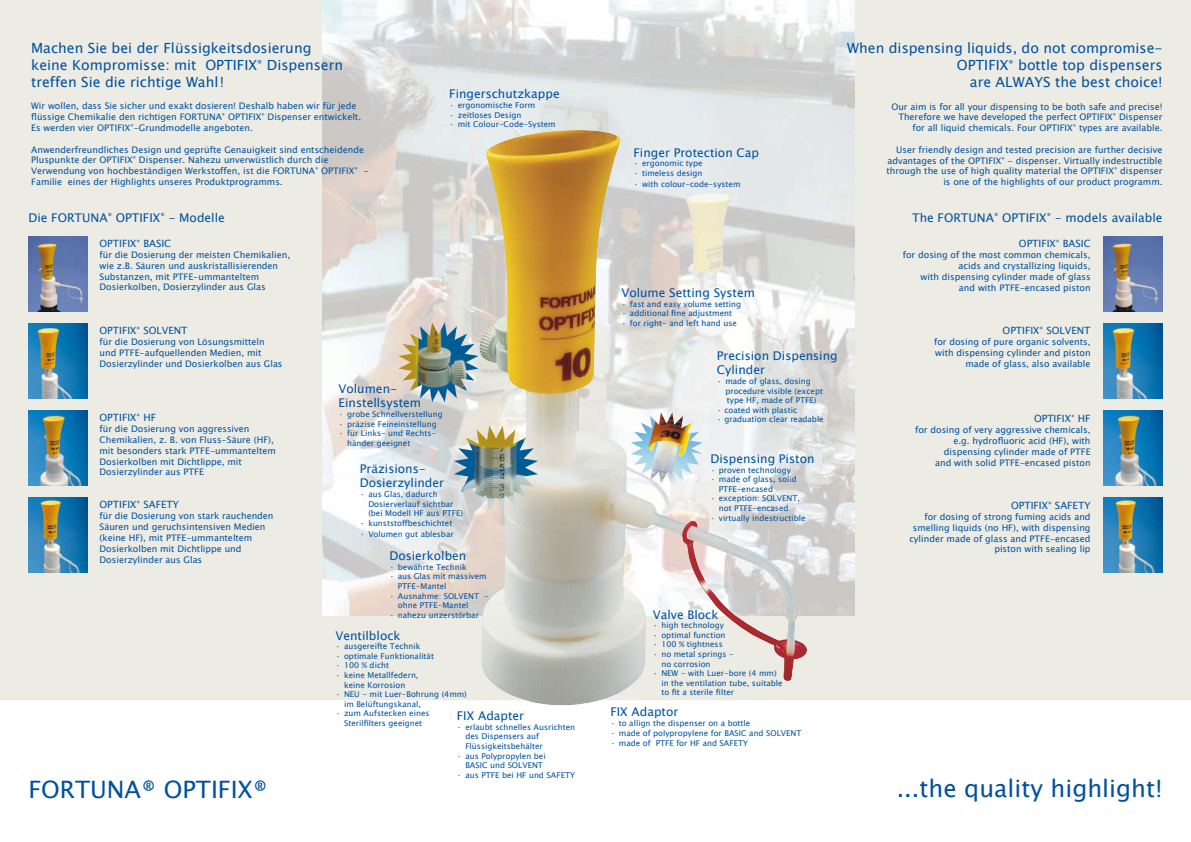
<style>
.page{position:relative;width:1191px;height:842px;background:#fff}
.page>*{position:absolute;margin:0;border:0;box-sizing:border-box;transform-origin:0 0}
.t1{font:24px "Lucida Sans Unicode";color:#00519e}
.t2{font:14px/16.8px "Lucida Sans Unicode";color:#00519e}
.t3{font:12px/14.4px "Lucida Sans Unicode";color:#00519e}
.t4{font:10px "Lucida Sans Unicode";color:#00519e}
.t5{font:9px/10.8px "Lucida Sans Unicode";color:#00519e}
.t6{font:8px/9.6px "Lucida Sans Unicode";color:#00519e}
</style>
<div class="page">
<div style="left:0;top:0;width:1191px;height:700px;background:#ecebe4"></div>
<img style="left:322px;top:0;width:532px;height:615px">
<img style="left:481px;top:133px;width:326px;height:573px">
<img style="left:630px;top:412px;width:72px;height:72px">
<img style="left:398px;top:322px;width:80px;height:80px">
<img style="left:454px;top:426px;width:84px;height:83px">
<img style="left:28px;top:498px;width:60px;height:75px">
<img style="left:28px;top:411px;width:60px;height:74px">
<img style="left:28px;top:324px;width:60px;height:74px">
<img style="left:28px;top:237px;width:60px;height:75px">
<img style="left:1103px;top:498px;width:59px;height:75px">
<img style="left:1103px;top:411px;width:59px;height:74px">
<img style="left:1103px;top:324px;width:59px;height:74px">
<img style="left:1103px;top:237px;width:59px;height:75px">
<h2 class="t2" style="left:31px;top:40px;width:313px">Machen Sie bei der Flüssigkeitsdosierung keine Kompromisse: mit OPTIFIX<sup>®</sup> Dispensern treffen Sie die richtige Wahl!</h2>
<p class="t5" style="left:31px;top:101px;width:331px">Wir wollen, dass Sie sicher und exakt dosieren! Deshalb haben wir für jede flüssige Chemikalie den richtigen FORTUNA<sup>®</sup> OPTIFIX<sup>®</sup> Dispenser entwickelt.<br>Es werden vier OPTIFIX<sup>®</sup>-Grundmodelle angeboten.</p>
<p class="t5" style="left:31px;top:144px;width:339px">Anwenderfreundliches Design und geprüfte Genauigkeit sind entscheidende Pluspunkte der OPTIFIX<sup>®</sup> Dispenser. Nahezu unverwüstlich durch die Verwendung von hochbeständigen Werkstoffen, ist die FORTUNA<sup>®</sup> OPTIFIX<sup>®</sup> - Familie eines der Highlights unseres Produktprogramms.</p>
<h3 class="t3" style="left:28px;top:211px;width:198px">Die FORTUNA<sup>®</sup> OPTIFIX<sup>®</sup> - Modelle</h3>
<p class="t4" style="left:100px;top:236px;width:73px">OPTIFIX<sup>®</sup> BASIC</p>
<p class="t5" style="left:100px;top:249px;width:192px">für die Dosierung der meisten Chemikalien, wie z.B. Säuren und auskristallisierenden Substanzen, mit PTFE-ummanteltem Dosierkolben, Dosierzylinder aus Glas</p>
<p class="t4" style="left:100px;top:323px;width:90px">OPTIFIX<sup>®</sup> SOLVENT</p>
<p class="t5" style="left:100px;top:336px;width:184px">für die Dosierung von Lösungsmitteln und PTFE-aufquellenden Medien, mit<br>Dosierzylinder und Dosierkolben aus Glas</p>
<h3 class="t3" style="left:449px;top:87px;width:112px">Fingerschutzkappe</h3>
<p class="t6" style="left:449px;top:100px;width:108px">· ergonomische Form<br>· zeitloses Design<br>· mit Colour-Code-System</p>
<p class="t4" style="left:100px;top:410px;width:58px">OPTIFIX<sup>®</sup> HF</p>
<p class="t5" style="left:100px;top:424px;width:178px">für die Dosierung von aggressiven Chemikalien, z. B. von Fluss-Säure (HF), mit besonders stark PTFE-ummanteltem Dosierkolben mit Dichtlippe, mit Dosierzylinder aus PTFE</p>
<p class="t4" style="left:100px;top:497px;width:81px">OPTIFIX<sup>®</sup> SAFETY</p>
<p class="t5" style="left:100px;top:511px;width:175px">für die Dosierung von stark rauchenden Säuren und geruchsintensiven Medien (keine HF), mit PTFE-ummanteltem Dosierkolben mit Dichtlippe und Dosierzylinder aus Glas</p>
<h1 class="t1" style="left:28px;top:770px;width:241px">FORTUNA® OPTIFIX®</h1>
<h3 class="t3" style="left:338px;top:381px;width:84px">Volumen-<br>Einstellsystem</h3>
<p class="t6" style="left:338px;top:409px;width:106px">· grobe Schnellverstellung</p>
<p class="t6" style="left:338px;top:419px;width:100px">· präzise Feineinstellung</p>
<p class="t6" style="left:338px;top:428px;width:99px">· für Links- und Rechts-</p>
<p class="t6" style="left:347px;top:438px;width:65px">händer geeignet</p>
<h3 class="t3" style="left:360px;top:461px;width:86px">Präzisions-<br>Dosierzylinder</h3>
<p class="t6" style="left:360px;top:489px;width:79px">· aus Glas, dadurch</p>
<p class="t6" style="left:368px;top:499px;width:87px">Dosierverlauf sichtbar</p>
<p class="t6" style="left:368px;top:508px;width:96px">(bei Modell HF aus PTFE)</p>
<p class="t6" style="left:360px;top:518px;width:94px">· kunststoffbeschichtet</p>
<p class="t6" style="left:360px;top:529px;width:95px">· Volumen gut ablesbar</p>
<h3 class="t3" style="left:389px;top:549px;width:79px">Dosierkolben</h3>
<p class="t6" style="left:389px;top:562px;width:79px">· bewährte Technik</p>
<p class="t6" style="left:389px;top:572px;width:99px">· aus Glas mit massivem</p>
<p class="t6" style="left:398px;top:581px;width:50px">PTFE-Mantel</p>
<p class="t6" style="left:389px;top:591px;width:101px">· Ausnahme: SOLVENT -</p>
<p class="t6" style="left:398px;top:601px;width:72px">ohne PTFE-Mantel</p>
<p class="t6" style="left:389px;top:610px;width:91px">· nahezu unzerstörbar</p>
<h3 class="t3" style="left:335px;top:628px;width:66px">Ventilblock</h3>
<p class="t6" style="left:335px;top:642px;width:86px">· ausgereifte Technik</p>
<p class="t6" style="left:335px;top:651px;width:100px">· optimale Funktionalität</p>
<p class="t6" style="left:335px;top:661px;width:55px">· 100 % dicht</p>
<p class="t6" style="left:335px;top:670px;width:84px">· keine Metallfedern,</p>
<p class="t6" style="left:344px;top:680px;width:63px">keine Korrosion</p>
<p class="t6" style="left:335px;top:690px;width:133px">· NEU - mit Luer-Bohrung (4mm)</p>
<p class="t6" style="left:344px;top:699px;width:78px">im Belüftungskanal,</p>
<p class="t6" style="left:335px;top:709px;width:95px">· zum Aufstecken eines</p>
<p class="t6" style="left:344px;top:718px;width:80px">Sterilfilters geeignet</p>
<h3 class="t3" style="left:457px;top:709px;width:69px">FIX Adapter</h3>
<p class="t6" style="left:457px;top:722px;width:120px">· erlaubt schnelles Ausrichten</p>
<p class="t6" style="left:465px;top:732px;width:75px">des Dispensers auf</p>
<p class="t6" style="left:465px;top:741px;width:79px">Flüssigkeitsbehälter</p>
<p class="t6" style="left:457px;top:751px;width:90px">· aus Polypropylen bei</p>
<p class="t6" style="left:465px;top:760px;width:79px">BASIC und SOLVENT</p>
<p class="t6" style="left:457px;top:770px;width:120px">· aus PTFE bei HF und SAFETY</p>
<h3 class="t3" style="left:633px;top:145px;width:127px">Finger Protection Cap</h3>
<p class="t6" style="left:633px;top:159px;width:71px">· ergonomic type · timeless design</p>
<p class="t6" style="left:633px;top:179px;width:108px">· with colour-code-system</p>
<h3 class="t3" style="left:621px;top:286px;width:135px">Volume Setting System</h3>
<p class="t6" style="left:621px;top:299px;width:121px">· fast and easy volume setting · additional fine adjustment<br>· for right- and left hand use</p>
<h3 class="t3" style="left:717px;top:349px;width:122px">Precision Dispensing<br>Cylinder</h3>
<p class="t6" style="left:717px;top:376px;width:96px">· made of glass, dosing</p>
<p class="t6" style="left:725px;top:386px;width:99px">procedure visible (except</p>
<p class="t6" style="left:727px;top:396px;width:91px">type HF, made of PTFE)</p>
<p class="t6" style="left:717px;top:405px;width:82px">· coated with plastic</p>
<p class="t6" style="left:717px;top:415px;width:108px">· graduation clear readable</p>
<h3 class="t3" style="left:710px;top:452px;width:106px">Dispensing Piston</h3>
<p class="t6" style="left:710px;top:465px;width:82px">· proven technology</p>
<p class="t6" style="left:710px;top:475px;width:88px">· made of glass, solid</p>
<p class="t6" style="left:719px;top:484px;width:56px">PTFE-encased</p>
<p class="t6" style="left:710px;top:494px;width:91px">· exception: SOLVENT,</p>
<p class="t6" style="left:719px;top:503px;width:71px">not PTFE-encased</p>
<p class="t6" style="left:710px;top:513px;width:97px">· virtually indestructible</p>
<h2 class="t2" style="left:847px;top:40px;width:317px;text-align:right">When dispensing liquids, do not compromise-<br>OPTIFIX<sup>®</sup> bottle top dispensers<br>are ALWAYS the best choice!</h2>
<p class="t5" style="left:891px;top:101px;width:273px;text-align:right">Our aim is for all your dispensing to be both safe and precise!<br>Therefore we have developed the perfect OPTIFIX<sup>®</sup> Dispenser for all liquid chemicals. Four OPTIFIX<sup>®</sup> types are available.</p>
<p class="t5" style="left:886px;top:144px;width:278px;text-align:right">User friendly design and tested precision are further decisive advantages of the OPTIFIX<sup>®</sup> - dispenser. Virtually indestructible through the use of high quality material the OPTIFIX<sup>®</sup> dispenser is one of the highlights of our product programm.</p>
<h3 class="t3" style="left:912px;top:211px;width:252px">The FORTUNA<sup>®</sup> OPTIFIX<sup>®</sup> - models available</h3>
<p class="t4" style="left:1019px;top:236px;width:73px">OPTIFIX<sup>®</sup> BASIC</p>
<p class="t5" style="left:902px;top:250px;width:189px;text-align:right">for dosing of the most common chemicals, acids and crystallizing liquids,<br>with dispensing cylinder made of glass and with PTFE-encased piston</p>
<p class="t4" style="left:1002px;top:323px;width:90px">OPTIFIX<sup>®</sup> SOLVENT</p>
<p class="t5" style="left:934px;top:337px;width:158px;text-align:right">for dosing of pure organic solvents, with dispensing cylinder and piston made of glass, also available</p>
<p class="t4" style="left:1034px;top:411px;width:58px">OPTIFIX<sup>®</sup> HF</p>
<p class="t5" style="left:915px;top:425px;width:177px;text-align:right">for dosing of very aggressive chemicals, e.g. hydrofluoric acid (HF), with dispensing cylinder made of PTFE<br>and with solid PTFE-encased piston</p>
<p class="t4" style="left:1011px;top:498px;width:81px">OPTIFIX<sup>®</sup> SAFETY</p>
<p class="t5" style="left:909px;top:511px;width:183px;text-align:right">for dosing of strong fuming acids and smelling liquids (no HF), with dispensing cylinder made of glass and PTFE-encased piston with sealing lip</p>
<h3 class="t3" style="left:653px;top:607px;width:67px">Valve Block</h3>
<p class="t6" style="left:653px;top:621px;width:73px">· high technology</p>
<p class="t6" style="left:653px;top:630px;width:74px">· optimal function</p>
<p class="t6" style="left:653px;top:640px;width:71px">· 100 % tightness</p>
<p class="t6" style="left:653px;top:649px;width:82px">· no metal springs -</p>
<p class="t6" style="left:661px;top:659px;width:51px">no corrosion</p>
<p class="t6" style="left:653px;top:669px;width:125px">· NEW - with Luer-bore (4 mm)</p>
<p class="t6" style="left:661px;top:678px;width:123px">in the ventilation tube, suitable</p>
<p class="t6" style="left:661px;top:688px;width:74px">to fit a sterile filter</p>
<h3 class="t3" style="left:610px;top:705px;width:69px">FIX Adaptor</h3>
<p class="t6" style="left:610px;top:718px;width:193px">· to allign the dispenser on a bottle<br>· made of polypropylene for BASIC and SOLVENT</p>
<p class="t6" style="left:610px;top:739px;width:139px">· made of PTFE for HF and SAFETY</p>
<h1 class="t1" style="left:896px;top:770px;width:267px">...the quality highlight!</h1>
</div>
